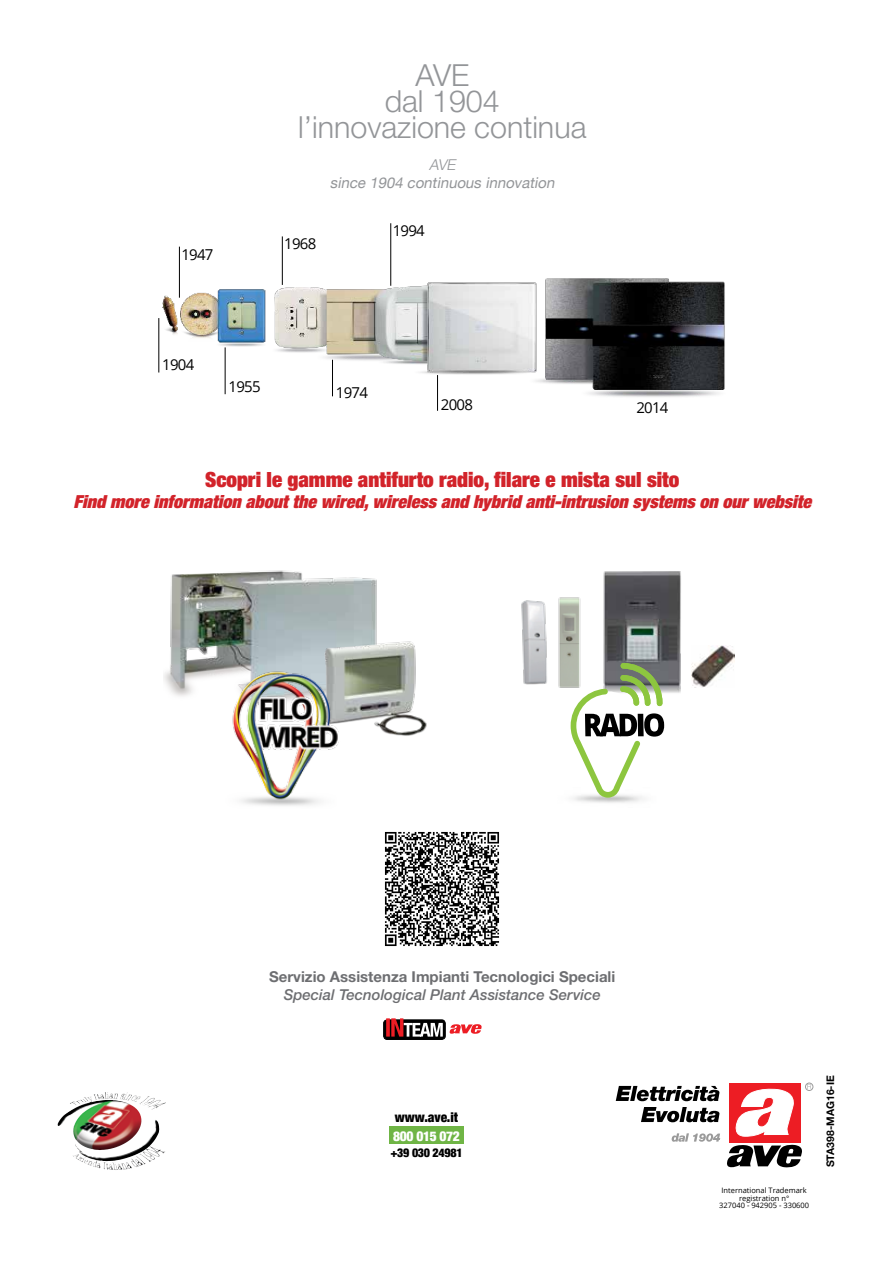
<style>
.page{position:relative;width:893px;height:1263px;background:#fff}
.page>*{position:absolute;margin:0;border:0;box-sizing:border-box;transform-origin:0 0}
.t1{font:300 30.45px/26.4px "Helvetica Neue LT Std";color:#939598;text-align:center}
.t2{font:900 condensed 21px "Helvetica Neue LT Std";color:#d2232a}
.t3{font:italic 900 condensed 18px "Helvetica Neue LT Std";color:#d2232a}
.t4{font:700 15px "Helvetica Neue LT Std";color:#6d6e71}
.t5{font:italic 500 15px "Helvetica Neue LT Std";color:#6d6e71}
.t6{font:15px "Open Sans";letter-spacing:-.05em;color:#000}
.t7{font:italic 15px "Helvetica Neue";color:#939598}
.t8{font:italic 300 15px "Helvetica Neue LT Std";color:#939598}
.t9{font:900 condensed 13.5px "Helvetica Neue";color:#000}
.t10{font:900 condensed 13.5px "Helvetica Neue";letter-spacing:-.025em;color:#fff}
.t11{font:900 condensed 12px "Helvetica Neue";letter-spacing:-.025em;color:#000}
.t12{font:700 10.5px "Helvetica Neue LT Std";color:#000}
.t13{font:7.5px/7.5px "Open Sans";color:#000;text-align:center}
</style>
<div class="page">
<img style="left:158px;top:250px;width:567px;height:154px">
<hr style="left:159px;top:318px;width:1px;height:54px;background:#000">
<hr style="left:225px;top:347px;width:1px;height:47px;background:#000">
<hr style="left:332px;top:360px;width:1px;height:36px;background:#000">
<hr style="left:437px;top:375px;width:1px;height:36px;background:#000">
<hr style="left:179px;top:247px;width:1px;height:51px;background:#000">
<hr style="left:282px;top:236px;width:1px;height:49px;background:#000">
<hr style="left:390px;top:223px;width:1px;height:63px;background:#000">
<svg style="left:672px;top:1133px;width:48px;height:9px"></svg>
<svg style="left:641px;top:1107px;width:78px;height:15px"></svg>
<svg style="left:616px;top:1086px;width:103px;height:15px"></svg>
<div style="left:729px;top:1083px;width:71px;height:59px;background:#ed1d24"></div>
<svg style="left:735px;top:1089px;width:59px;height:48px"></svg>
<svg style="left:727px;top:1144px;width:75px;height:23px"></svg>
<div style="left:805px;top:1083px;width:8px;height:8px;border:1px solid #000;border-radius:50%"></div>
<svg style="left:807px;top:1084px;width:4px;height:5px"></svg>
<div style="left:389px;top:1126px;width:75px;height:18px;background:#6fb545"></div>
<img style="left:104px;top:1092px;width:24px;height:7px">
<svg style="left:449px;top:1024px;width:33px;height:10px"></svg>
<svg style="left:384px;top:1020px;width:61px;height:19px"></svg>
<div style="left:383px;top:1019px;width:63px;height:21px;border:1px solid #000;border-radius:4px"></div>
<svg style="left:386px;top:1018px;width:57px;height:18px"></svg>
<img style="left:384px;top:831px;width:116px;height:116px">
<img style="left:163px;top:570px;width:214px;height:126px">
<img style="left:311px;top:632px;width:116px;height:104px">
<img style="left:603px;top:571px;width:78px;height:122px">
<img style="left:691px;top:646px;width:44px;height:41px">
<img style="left:558px;top:597px;width:23px;height:91px">
<img style="left:521px;top:597px;width:41px;height:89px">
<svg style="left:571px;top:663px;width:93px;height:135px"></svg>
<img style="left:226px;top:665px;width:114px;height:141px">
<h1 class="t1" style="left:298px;top:61px;width:290px">AVE<br>dal 1904 l’innovazione continua</h1>
<p class="t8" style="left:429px;top:156px;width:31px">AVE</p>
<p class="t7" style="left:330px;top:170px;width:230px">since 1904 continuousinnovation</p>
<p class="t6" style="left:181px;top:244px;width:34px">1947</p>
<p class="t6" style="left:284px;top:233px;width:34px">1968</p>
<p class="t6" style="left:393px;top:220px;width:34px">1994</p>
<p class="t6" style="left:162px;top:355px;width:34px">1904</p>
<p class="t6" style="left:229px;top:376px;width:34px">1955</p>
<p class="t6" style="left:336px;top:382px;width:34px">1974</p>
<p class="t6" style="left:441px;top:394px;width:34px">2008</p>
<p class="t6" style="left:636px;top:397px;width:34px">2014</p>
<p class="t2" style="left:205px;top:466px;width:476px">Scopri le gamme antifurto radio, filare e mista sul sito</p>
<p class="t3" style="left:73px;top:490px;width:739px">Find more information about the wired, wireless and hybrid anti-intrusion systems on our website</p>
<p class="t4" style="left:269px;top:968px;width:348px">Servizio Assistenza Impianti Tecnologici Speciali</p>
<p class="t5" style="left:284px;top:986px;width:319px">Special Tecnological Plant Assistance Service</p>
<p class="t9" style="left:395px;top:1105px;width:65px">www.ave.it</p>
<p class="t10" style="left:393px;top:1125px;width:68px">800 015 072</p>
<p class="t11" style="left:390px;top:1143px;width:74px">+39 030 24981</p>
<p class="t13" style="left:719px;top:1187px;width:91px">International Trademark registration n°<br>327040 - 942905 - 330600</p>
<p class="t12" style="left:824px;top:1167px;width:93px;rotate:-90deg">STA398-MAG16-IE</p>
</div>
